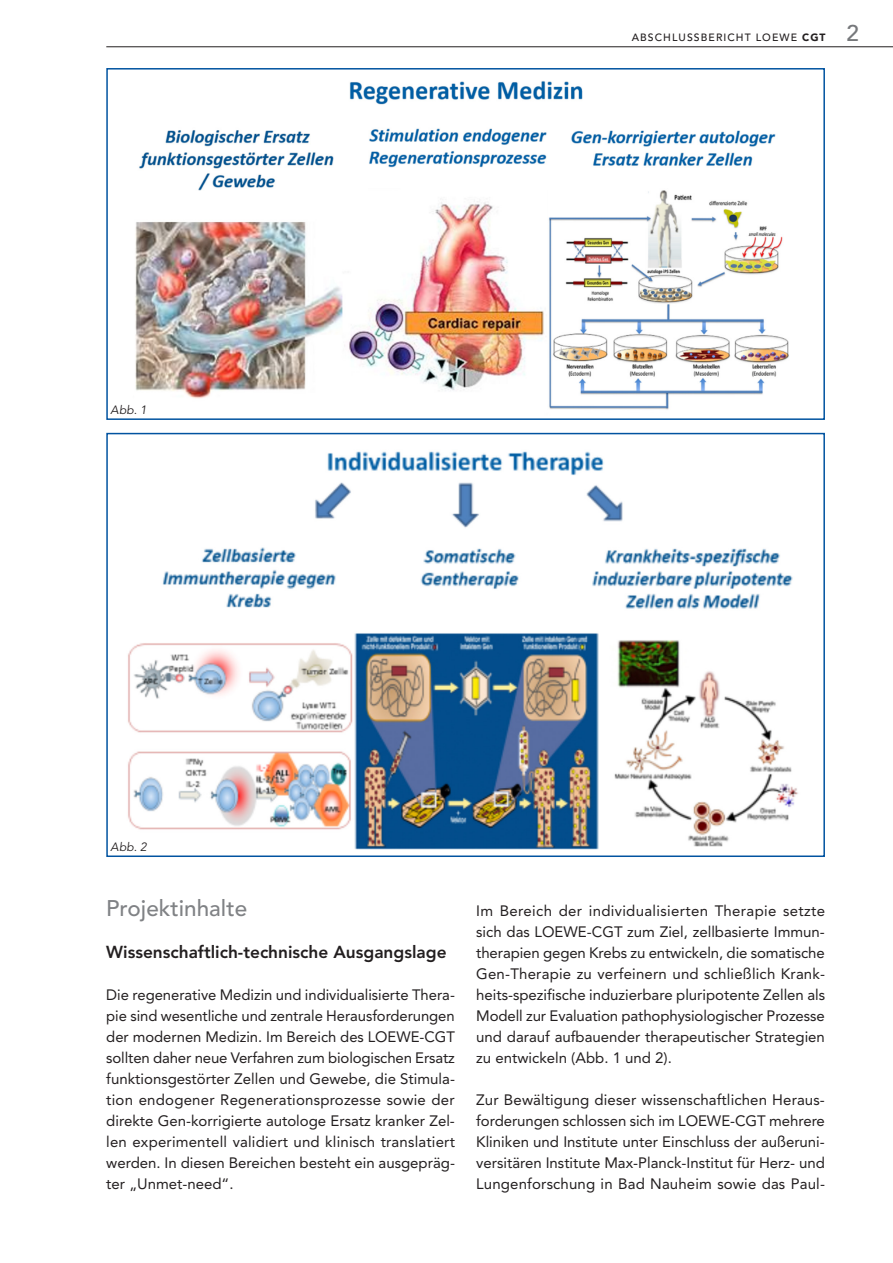
<style>
.page{position:relative;width:893px;height:1263px;background:#fff}
.page>*{position:absolute;margin:0;border:0;box-sizing:border-box;transform-origin:0 0}
.t1{font:500 22.5px "Avenir LT Std";color:#808285}
.t2{font:800 17.25px "Avenir LT Std";color:#231f20}
.t3{font:15px/21px "Avenir LT Std";color:#231f20;text-align:justify}
.t4{font:italic 12px "Avenir LT Std";letter-spacing:.025em;color:#231f20}
.t5{font:500 10.5px "Avenir LT Std";letter-spacing:.1em;color:#231f20}
.s1{font-weight:900}
.s2{font-size:22.5px;color:#76787b}
</style>
<div class="page">
<hr style="left:106px;top:47px;width:787px;height:1px;background:#231f20">
<img style="left:135px;top:128px;width:654px;height:282px">
<div style="left:106px;top:68px;width:719px;height:352px;border:2px solid #0153a0"></div>
<img style="left:128px;top:451px;width:670px;height:399px">
<div style="left:106px;top:433px;width:719px;height:424px;border:2px solid #0153a0"></div>
<img style="left:349px;top:81px;width:234px;height:24px">
<p class="t4" style="left:111px;top:403px;width:38px">Abb. 1</p>
<p class="t5" style="left:632px;top:32px;width:229px">ABSCHLUSSBERICHT LOEWE <span class="s1">CGT</span> <span class="s2">2</span></p>
<p class="t4" style="left:111px;top:840px;width:38px">Abb. 2</p>
<h1 class="t1" style="left:106px;top:895px;width:142px">Projektinhalte</h1>
<p class="t2" style="left:106px;top:942px;width:342px">Wissenschaftlich-technische Ausgangslage</p>
<p class="t3" style="left:106px;top:984px;width:350px">Die regenerative Medizin und individualisierte Thera&shy;pie sind wesentliche und zentrale Herausforderungen der modernen Medizin. Im Bereich des LOEWE-CGT sollten daher neue Verfahren zum biologischen Ersatz funktionsgestörter Zellen und Gewebe, die Stimula&shy;tion endogener Regenerationsprozesse sowie der direkte Gen-korrigierte autologe Ersatz kranker Zel&shy;len experimentell validiert und klinisch translatiert werden. In diesen Bereichen besteht ein ausgepräg&shy;ter „Unmet-need“.</p>
<p class="t3" style="left:476px;top:900px;width:350px">Im Bereich der individualisierten Therapie setzte sich das LOEWE-CGT zum Ziel, zellbasierte Immun&shy;therapien gegen Krebs zu entwickeln, die somatische Gen-Therapie zu verfeinern und schließlich Krank&shy;heits-spezifische induzierbare pluripotente Zellen als Modell zur Evaluation pathophysiologischer Prozesse und darauf aufbauender therapeutischer Strategien zu entwickeln (Abb. 1 und 2).</p>
<p class="t3" style="left:476px;top:1089px;width:350px">Zur Bewältigung dieser wissenschaftlichen Heraus&shy;forderungen schlossen sich im LOEWE-CGT mehrere Kliniken und Institute unter Einschluss der außeruni&shy;versitären Institute Max-Planck-Institut für Herz- und Lungenforschung in Bad Nauheim sowie das Paul-</p>
</div>
